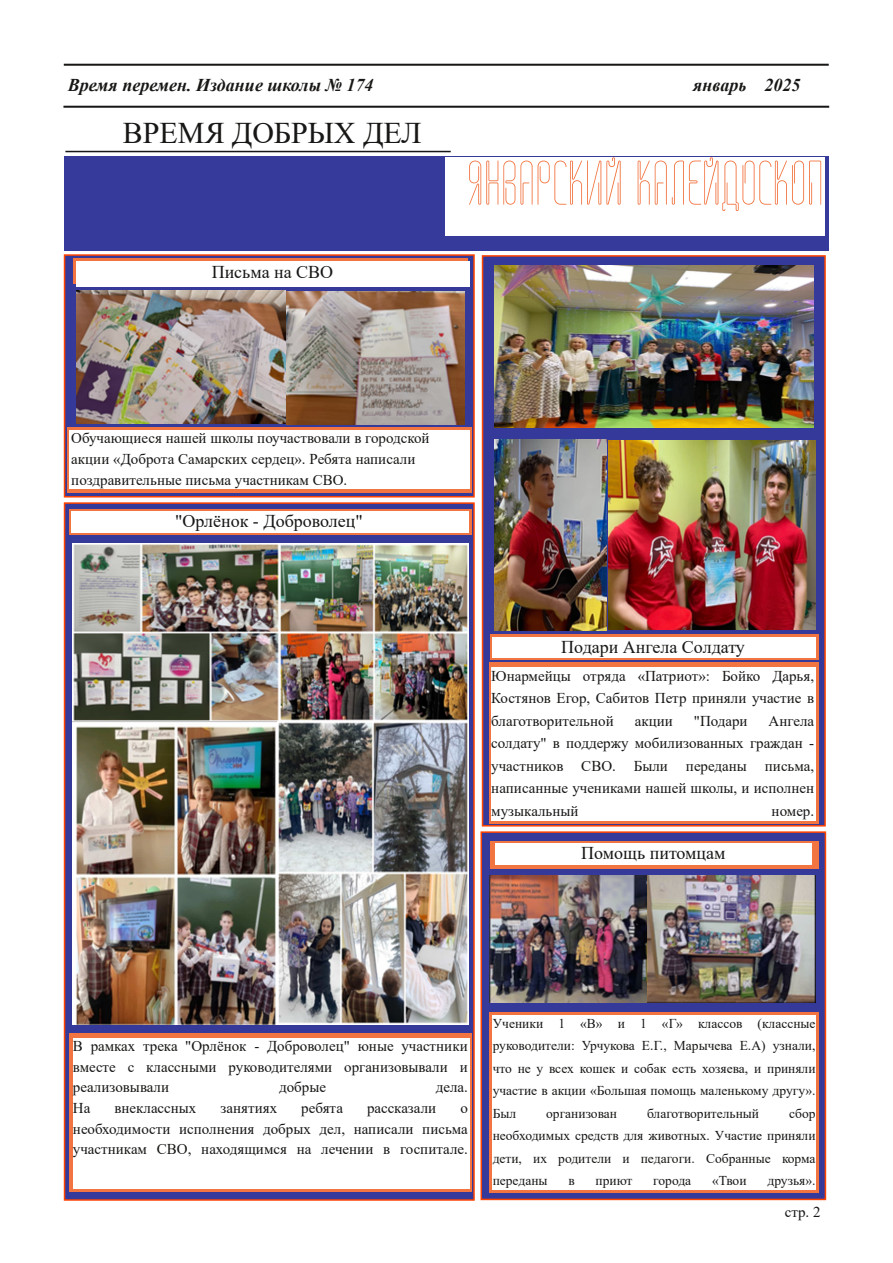
<style>
.page{position:relative;width:893px;height:1263px;background:#fff}
.page>*{position:absolute;margin:0;border:0;box-sizing:border-box;transform-origin:0 0}
.t1{font:63px "Screpka";color:#f27440}
.t2{font:30px "Times New Roman";color:#181715}
.t3{font:18px "Times New Roman";color:#181715}
.t4{font:italic 700 18px "Times New Roman";color:#181715}
.t5{font:15px/20.7px "Times New Roman";color:#181715;text-align:justify}
.t6{font:13.5px/22.5px "Times New Roman";color:#181715;text-align:justify}
</style>
<div class="page">
<div style="left:65px;top:255px;width:409px;height:242px;background:#353999"></div>
<div style="left:64px;top:254px;width:411px;height:243px;border:2px solid #f40"></div>
<div style="left:67px;top:427px;width:404px;height:66px;background:#f27440"></div>
<div style="left:65px;top:503px;width:409px;height:697px;background:#353999"></div>
<div style="left:64px;top:502px;width:411px;height:699px;border:2px solid #f40"></div>
<svg style="left:69px;top:1033px;width:402px;height:159px;fill:#f27440"></svg>
<div style="left:69px;top:509px;width:402px;height:26px;background:linear-gradient(to right,#f27440,#f27440)"></div>
<div style="left:71px;top:511px;width:397px;height:21px;background:#fff"></div>
<div style="left:73px;top:1037px;width:396px;height:151px;background:#fff"></div>
<div style="left:74px;top:258px;width:394px;height:25px;background:#f27440"></div>
<div style="left:64px;top:156px;width:764px;height:95px;background:#363a9a"></div>
<hr style="left:63px;top:106px;width:766px;height:2px;background:#181715">
<hr style="left:65px;top:151px;width:386px;height:1px;background:#181715">
<div style="left:445px;top:157px;width:380px;height:79px;background:#fff"></div>
<hr style="left:64px;top:64px;width:765px;height:2px;background:#181715">
<div style="left:483px;top:256px;width:342px;height:570px;background:#353999"></div>
<div style="left:482px;top:255px;width:344px;height:571px;border:2px solid #f40"></div>
<div style="left:490px;top:634px;width:328px;height:25px;background:linear-gradient(to right,#f27440,#f27440)"></div>
<div style="left:492px;top:637px;width:323px;height:20px;background:#fff"></div>
<div style="left:489px;top:662px;width:330px;height:162px;background:#f27440"></div>
<div style="left:491px;top:667px;width:324px;height:154px;background:#fff"></div>
<div style="left:77px;top:261px;width:393px;height:25px;background:#fff"></div>
<img style="left:76px;top:290px;width:388px;height:134px">
<div style="left:70px;top:430px;width:400px;height:59px;background:#fff"></div>
<img style="left:495px;top:265px;width:319px;height:162px">
<img style="left:494px;top:440px;width:112px;height:191px">
<img style="left:608px;top:441px;width:208px;height:188px">
<div style="left:481px;top:832px;width:344px;height:367px;background:#353999"></div>
<div style="left:480px;top:831px;width:346px;height:369px;border:2px solid #f40"></div>
<div style="left:490px;top:841px;width:328px;height:27px;background:linear-gradient(to right,#f27440,#f27440)"></div>
<div style="left:496px;top:843px;width:316px;height:21px;background:#fff"></div>
<div style="left:489px;top:1012px;width:330px;height:181px;background:#f27440"></div>
<div style="left:493px;top:1015px;width:323px;height:175px;background:#fff"></div>
<img style="left:489px;top:875px;width:326px;height:127px">
<img style="left:72px;top:543px;width:397px;height:178px">
<img style="left:72px;top:721px;width:205px;height:303px">
<img style="left:277px;top:721px;width:192px;height:303px">
<p class="t4" style="left:68px;top:72px;width:307px">Время перемен. Издание школы № 174</p>
<h2 class="t2" style="left:123px;top:112px;width:300px">ВРЕМЯ ДОБРЫХ ДЕЛ</h2>
<p class="t3" style="left:212px;top:259px;width:123px">Письма на СВО</p>
<p class="t4" style="left:693px;top:72px;width:109px">январь 2025</p>
<h1 class="t1" style="left:467px;top:154px;width:359px">ЯНВАРСКИЙ КАЛЕЙДОСКОП</h1>
<p class="t5" style="left:71px;top:428px;width:360px;text-align:left">Обучающиеся нашей школы поучаствовали в городской акции «Доброта Самарских сердец». Ребята написали поздравительные письма участникам СВО.</p>
<p class="t3" style="left:175px;top:508px;width:189px">"Орлёнок - Доброволец"</p>
<p class="t3" style="left:561px;top:634px;width:185px">Подари Ангела Солдату</p>
<p class="t5" style="left:491px;top:664px;width:324px;line-height:22.5px">Юнармейцы отряда «Патриот»: Бойко Дарья, Костянов Егор, Сабитов Петр приняли участие в благотворительной</p>
<p class="t5" style="left:491px;top:709px;width:324px;line-height:22.5px;text-indent:277px">Ангела солдату" в поддержу мобилизованных граждан - участников СВО. Были переданы письма, написанные учениками нашей школы, и исполнен музыкальный</p>
<p class="t5" style="left:635px;top:710px;width:40px">акции</p>
<p class="t5" style="left:694px;top:710px;width:55px">"Подари</p>
<p class="t5" style="left:772px;top:800px;width:44px">номер.</p>
<p class="t3" style="left:581px;top:840px;width:146px">Помощь питомцам</p>
<p class="t5" style="left:73px;top:1035px;width:396px">В рамках трека "Орлёнок - Доброволец" юные участники вместе с классными руководителями организовывали и реализовывали</p>
<p class="t5" style="left:279px;top:1076px;width:49px">добрые</p>
<p class="t5" style="left:436px;top:1076px;width:34px">дела.</p>
<p class="t5" style="left:73px;top:1097px;width:19px">На</p>
<p class="t5" style="left:114px;top:1097px;width:84px">внеклассных</p>
<p class="t5" style="left:220px;top:1097px;width:58px">занятиях</p>
<p class="t5" style="left:301px;top:1097px;width:43px">ребята</p>
<p class="t5" style="left:367px;top:1097px;width:71px">рассказали</p>
<p class="t5" style="left:73px;top:1097px;width:396px;text-indent:387px">о необходимости исполнения добрых дел, написали письма участникам СВО, находящимся на лечении в госпитале.</p>
<p class="t6" style="left:493px;top:1011px;width:324px">Ученики 1 «В» и 1 «Г» классов (классные руководители: Урчукова Е.Г., Марычева Е.А) узнали, что не у всех кошек и собак есть хозяева, и приняли участие в акции «Большая помощь маленькому другу».<br>Был</p>
<p class="t6" style="left:493px;top:1101px;width:324px;text-indent:296px">сбор необходимых средств для животных. Участие приняли дети, их родители и педагоги. Собранные корма переданы</p>
<p class="t6" style="left:546px;top:1101px;width:72px">организован</p>
<p class="t6" style="left:647px;top:1101px;width:114px">благотворительный</p>
<p class="t6" style="left:568px;top:1169px;width:8px">в</p>
<p class="t6" style="left:596px;top:1169px;width:38px">приют</p>
<p class="t6" style="left:653px;top:1169px;width:39px">города</p>
<p class="t6" style="left:712px;top:1169px;width:36px">«Твои</p>
<p class="t6" style="left:767px;top:1169px;width:50px">друзья».</p>
<p class="t5" style="left:785px;top:1201px;width:37px">стр. 2</p>
<p class="t5" style="left:785px;top:1176px;width:37px">стр. 2</p>
</div>
